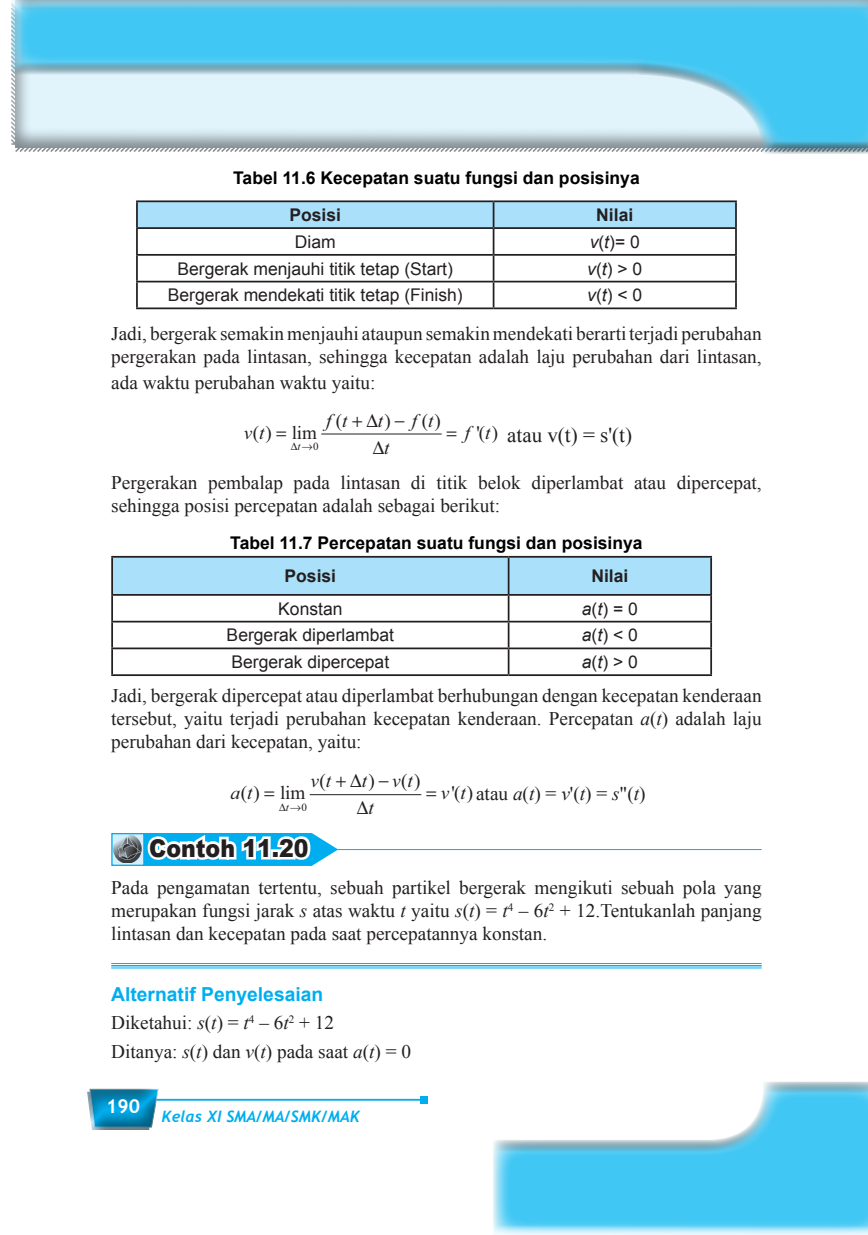
<style>
.page{position:relative;width:868px;height:1235px;background:#fff}
.page>*{position:absolute;margin:0;border:0;box-sizing:border-box;transform-origin:0 0}
.t1{font:900 24.5px "Arial";color:#231f20;scale:.9 1}
.BODY_FULLJUST{font:21px "Times New Roman";color:#231f20}
.BODY_FULLJUST-2{font:19.25px/23.1px "Times New Roman";color:#231f20}
.JUDUL_BAB_ARIAL_BOLD{font:700 19.25px "Arial";color:#00aeef}
.t2{font:700 19.25px "Trebuchet MS";color:#fff}
.t3{font:italic 19.07px/26.9px "Times New Roman";color:#231f20}
.t4{font:19.07px "Times New Roman";letter-spacing:-.005em;color:#231f20}
.TABEL_REG{font:17.5px "Arial";color:#231f20}
.KET_TABEL{font:700 17.5px "Arial";color:#000}
.TABEL_BOLD__ARIAL_10{font:700 17.5px "Arial";color:#231f20}
.t5{font:italic 700 15.75px "Trebuchet";color:#00aeef}
.t6{font:italic 11.03px "Times New Roman";color:#231f20}
.s1{font-style:italic}
.s2{font-style:normal}
.s3{font-size:19.07px}
</style>
<div class="page">
<div style="left:9px;top:0;width:858px;height:156px;background:#231f20;opacity:.75"></div>
<div style="left:492px;top:1079px;width:375px;height:154px;background:#231f20;opacity:.75"></div>
<hr style="left:100px;top:1098px;width:324px;height:2px;background:#00aeef">
<div style="left:420px;top:1095px;width:7px;height:8px;background:#00aeef"></div>
<svg style="left:89px;top:1088px;width:66px;height:1px"></svg>
<div style="left:86px;top:1089px;width:75px;height:41px;background:#231f20;opacity:.75"></div>
<div style="left:138px;top:202px;width:596px;height:25px;background:#aae0f9"></div>
<hr style="left:136px;top:200px;width:357px;height:2px;background:#231f20">
<hr style="left:136px;top:202px;width:2px;height:25px;background:#231f20">
<hr style="left:493px;top:200px;width:243px;height:2px;background:#231f20">
<hr style="left:492px;top:202px;width:2px;height:25px;background:#231f20">
<hr style="left:734px;top:202px;width:2px;height:25px;background:#231f20">
<hr style="left:136px;top:227px;width:357px;height:2px;background:#231f20">
<hr style="left:136px;top:229px;width:2px;height:25px;background:#231f20">
<hr style="left:493px;top:227px;width:243px;height:2px;background:#231f20">
<hr style="left:492px;top:229px;width:2px;height:25px;background:#231f20">
<hr style="left:734px;top:229px;width:2px;height:25px;background:#231f20">
<hr style="left:136px;top:254px;width:357px;height:2px;background:#231f20">
<hr style="left:136px;top:256px;width:2px;height:25px;background:#231f20">
<hr style="left:493px;top:254px;width:243px;height:2px;background:#231f20">
<hr style="left:492px;top:256px;width:2px;height:25px;background:#231f20">
<hr style="left:734px;top:256px;width:2px;height:25px;background:#231f20">
<hr style="left:136px;top:281px;width:357px;height:1px;background:#231f20">
<hr style="left:136px;top:282px;width:2px;height:25px;background:#231f20">
<hr style="left:493px;top:281px;width:243px;height:1px;background:#231f20">
<hr style="left:492px;top:282px;width:2px;height:25px;background:#231f20">
<hr style="left:734px;top:282px;width:2px;height:25px;background:#231f20">
<hr style="left:136px;top:307px;width:357px;height:2px;background:#231f20">
<hr style="left:493px;top:307px;width:243px;height:2px;background:#231f20">
<hr style="left:321px;top:433px;width:120px;height:1px;background:#231f20">
<hr style="left:111px;top:556px;width:397px;height:1px;background:#231f20">
<hr style="left:111px;top:557px;width:2px;height:37px;background:#231f20">
<hr style="left:111px;top:594px;width:397px;height:1px;background:#231f20">
<hr style="left:111px;top:595px;width:2px;height:25px;background:#231f20">
<hr style="left:111px;top:620px;width:397px;height:2px;background:#231f20">
<hr style="left:111px;top:622px;width:2px;height:25px;background:#231f20">
<hr style="left:111px;top:647px;width:397px;height:2px;background:#231f20">
<hr style="left:111px;top:649px;width:2px;height:25px;background:#231f20">
<svg style="left:112px;top:556px;width:599px;height:118px"></svg>
<hr style="left:111px;top:674px;width:397px;height:2px;background:#231f20">
<hr style="left:508px;top:674px;width:203px;height:2px;background:#231f20">
<hr style="left:309px;top:794px;width:112px;height:1px;background:#231f20">
<svg style="left:113px;top:833px;width:225px;height:32px"></svg>
<hr style="left:322px;top:849px;width:439px;height:1px;background:#00aeef">
<hr style="left:111px;top:963px;width:650px;height:1px;background:#00aeef">
<hr style="left:111px;top:964px;width:650px;height:2px;background:#00aeef">
<hr style="left:111px;top:967px;width:650px;height:1px;background:#00aeef">
<svg style="left:639px;top:0;width:229px;height:153px"></svg>
<p class="KET_TABEL" style="left:233px;top:166px;width:408px">Tabel 11.6 Kecepatan suatu fungsi dan posisinya</p>
<p class="TABEL_BOLD__ARIAL_10" style="left:289px;top:203px;width:53px">Posisi</p>
<p class="TABEL_BOLD__ARIAL_10" style="left:596px;top:203px;width:38px">Nilai</p>
<p class="TABEL_REG" style="left:295px;top:230px;width:42px">Diam</p>
<p class="TABEL_REG" style="left:589px;top:230px;width:52px"><span class="s1">v</span>(<span class="s1">t</span>)= 0</p>
<p class="TABEL_REG" style="left:177px;top:257px;width:277px">Bergerak menjauhi titik tetap (Start)</p>
<p class="TABEL_REG" style="left:587px;top:257px;width:56px"><span class="s1">v</span>(<span class="s1">t</span>) &gt; 0</p>
<p class="TABEL_REG" style="left:168px;top:284px;width:296px">Bergerak mendekati titik tetap (Finish)</p>
<p class="TABEL_REG" style="left:587px;top:284px;width:56px"><span class="s1">v</span>(<span class="s1">t</span>) &lt; 0</p>
<p class="BODY_FULLJUST-2" style="left:111px;top:322px;width:651px">Jadi, bergerak semakin menjauhi ataupun semakin mendekati berarti terjadi perubahan pergerakan pada lintasan, sehingga kecepatan adalah laju perubahan dari lintasan,</p>
<p class="BODY_FULLJUST-2" style="left:111px;top:370px;width:266px">ada waktu perubahan waktu yaitu:</p>
<p class="t3" style="left:244px;top:418px;width:22px">v t</p>
<p class="t3" style="left:326px;top:406px;width:23px">f t</p>
<p class="t3" style="left:372px;top:406px;width:62px;text-indent:-6px">∆t<span class="s2">)</span> − f t ∆t</p>
<p class="t4" style="left:336px;top:407px;width:8px">(</p>
<p class="t4" style="left:421px;top:407px;width:21px">( )</p>
<p class="t4" style="left:476px;top:419px;width:23px">'( )</p>
<p class="BODY_FULLJUST" style="left:507px;top:421px;width:126px">atau v(t) = s'(t)</p>
<p class="BODY_FULLJUST-2" style="left:111px;top:470px;width:651px">Pergerakan pembalap pada lintasan di titik belok diperlambat atau dipercepat, sehingga posisi percepatan adalah sebagai berikut:</p>
<p class="KET_TABEL" style="left:230px;top:531px;width:414px">Tabel 11.7 Percepatan suatu fungsi dan posisinya</p>
<p class="TABEL_BOLD__ARIAL_10" style="left:284px;top:564px;width:53px">Posisi</p>
<p class="TABEL_BOLD__ARIAL_10" style="left:591px;top:564px;width:38px">Nilai</p>
<p class="TABEL_REG" style="left:278px;top:597px;width:66px">Konstan</p>
<p class="TABEL_REG" style="left:581px;top:597px;width:57px"><span class="s1">a</span>(<span class="s1">t</span>) = 0</p>
<p class="TABEL_REG" style="left:226px;top:623px;width:169px">Bergerak diperlambat</p>
<p class="TABEL_REG" style="left:581px;top:623px;width:57px"><span class="s1">a</span>(<span class="s1">t</span>) &lt; 0</p>
<p class="TABEL_REG" style="left:231px;top:650px;width:159px">Bergerak dipercepat</p>
<p class="TABEL_REG" style="left:581px;top:650px;width:57px"><span class="s1">a</span>(<span class="s1">t</span>) &gt; 0</p>
<p class="BODY_FULLJUST-2" style="left:111px;top:683px;width:651px;text-align:justify">Jadi, bergerak dipercepat atau diperlambat berhubungan dengan kecepatan kenderaan tersebut, yaitu terjadi perubahan kecepatan kenderaan. Percepatan <span class="s1">a</span>(<span class="s1">t</span>) adalah laju perubahan dari kecepatan, yaitu:</p>
<p class="t3" style="left:230px;top:779px;width:23px">a t</p>
<p class="t4" style="left:253px;top:419px;width:66px">( ) lim</p>
<p class="t3" style="left:464px;top:418px;width:27px">f t</p>
<p class="t6" style="left:291px;top:438px;width:29px">∆t→<span class="s2">0</span></p>
<p class="t3" style="left:310px;top:767px;width:22px">v t</p>
<p class="t3" style="left:356px;top:766px;width:58px;text-indent:-6px">∆t<span class="s2">)</span>−v t ∆t</p>
<p class="t4" style="left:319px;top:768px;width:8px">(</p>
<p class="t4" style="left:401px;top:768px;width:21px">( )</p>
<p class="t4" style="left:241px;top:780px;width:66px">( ) lim</p>
<p class="BODY_FULLJUST-2" style="left:451px;top:781px;width:195px"><span class="s3">'( )</span> atau <span class="s1">a</span>(<span class="s1">t</span>) = <span class="s1">v</span>'(<span class="s1">t</span>) = <span class="s1">s</span>"(<span class="s1">t</span>)</p>
<p class="t3" style="left:440px;top:779px;width:26px">v t</p>
<p class="t6" style="left:279px;top:799px;width:29px">∆t→<span class="s2">0</span></p>
<p class="t1" style="left:149px;top:830px;width:178px">Contoh 11.20</p>
<p class="BODY_FULLJUST-2" style="left:111px;top:875px;width:651px;text-align:justify">Pada pengamatan tertentu, sebuah partikel bergerak mengikuti sebuah pola yang merupakan fungsi jarak <span class="s1">s</span> atas waktu <span class="s1">t</span> yaitu <span class="s1">s</span>(<span class="s1">t</span>) = <span class="s1">t</span><sup>4</sup> – 6<span class="s1">t</span><sup>2</sup> + 12.Tentukanlah panjang lintasan dan kecepatan pada saat percepatannya konstan.</p>
<p class="JUDUL_BAB_ARIAL_BOLD" style="left:111px;top:981px;width:213px">Alternatif Penyelesaian</p>
<p class="BODY_FULLJUST-2" style="left:111px;top:1011px;width:224px">Diketahui: <span class="s1">s</span>(<span class="s1">t</span>) = <span class="s1">t</span><sup>4</sup> – 6<span class="s1">t</span><sup>2</sup> + 12</p>
<p class="BODY_FULLJUST-2" style="left:111px;top:1039px;width:301px">Ditanya: <span class="s1">s</span>(<span class="s1">t</span>) dan <span class="s1">v</span>(<span class="s1">t</span>) pada saat <span class="s1">a</span>(<span class="s1">t</span>) = 0</p>
<p class="t2" style="left:106px;top:1094px;width:35px">190</p>
<p class="t5" style="left:161px;top:1107px;width:200px">Kelas XI SMA/MA/SMK/MAK</p>
</div>
